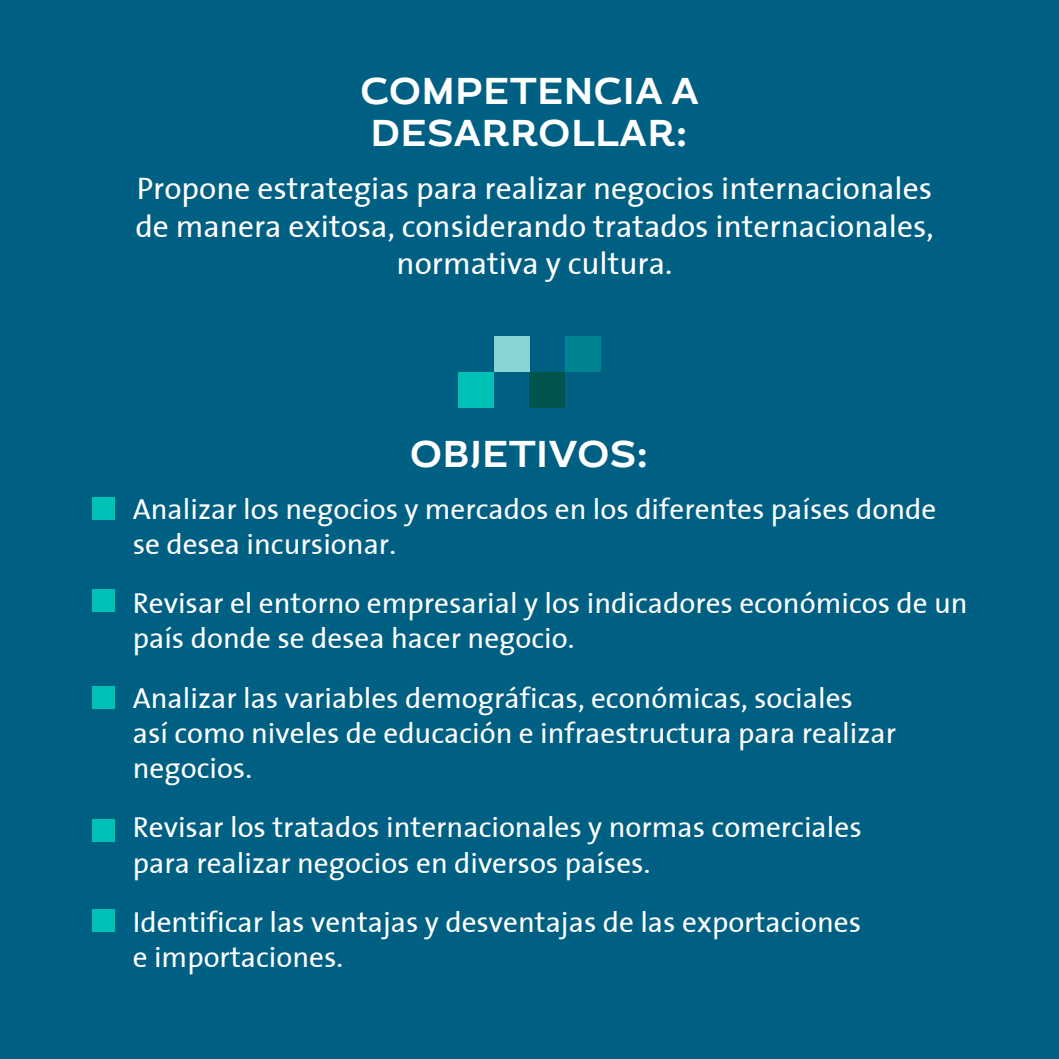
<style>
.page{position:relative;width:1059px;height:1059px;background:#006083}
.page>*{position:absolute;margin:0;border:0;box-sizing:border-box;transform-origin:0 0}
.t1{font:700 37.35px/41.4px "Magallanes";letter-spacing:.025em;color:#fff}
.t2{font:31.5px/37.8px "The Sans";color:#fff;text-align:center}
.t3{font:29.25px/35.1px "The Sans";color:#fff}
</style>
<div class="page">
<div style="left:565px;top:336px;width:35px;height:36px;background:#008391"></div>
<div style="left:529px;top:372px;width:36px;height:35px;background:#00554c"></div>
<div style="left:494px;top:336px;width:35px;height:36px;background:#86d5d4"></div>
<div style="left:459px;top:372px;width:35px;height:35px;background:#00c1b5"></div>
<div style="left:92px;top:497px;width:23px;height:23px;background:#00c1b5"></div>
<div style="left:92px;top:590px;width:23px;height:22px;background:#00c1b5"></div>
<div style="left:92px;top:686px;width:23px;height:23px;background:#00c1b5"></div>
<div style="left:92px;top:819px;width:23px;height:22px;background:#00c1b5"></div>
<div style="left:92px;top:909px;width:23px;height:22px;background:#00c1b5"></div>
<p class="t1" style="left:360px;top:72px;width:340px">COMPETENCIA A<br>DESARROLLAR:</p>
<p class="t2" style="left:135px;top:168px;width:800px">Propone estrategias para realizar negocios internacionales de manera exitosa, considerando tratados internacionales, normativa y cultura.</p>
<p class="t1" style="left:410px;top:434px;width:239px">OBJETIVOS:</p>
<p class="t3" style="left:133px;top:490px;width:805px">Analizar los negocios y mercados en los diferentes países donde se desea incursionar.</p>
<p class="t3" style="left:133px;top:585px;width:836px">Revisar el entorno empresarial y los indicadores económicos de un país donde se desea hacer negocio.</p>
<p class="t3" style="left:133px;top:679px;width:765px">Analizar las variables demográficas, económicas, sociales<br>así como niveles de educación e infraestructura para realizar negocios.</p>
<p class="t3" style="left:133px;top:809px;width:730px">Revisar los tratados internacionales y normas comerciales para realizar negocios en diversos países.</p>
<p class="t3" style="left:133px;top:903px;width:730px">Identificar las ventajas y desventajas de las exportaciones e importaciones.</p>
</div>
